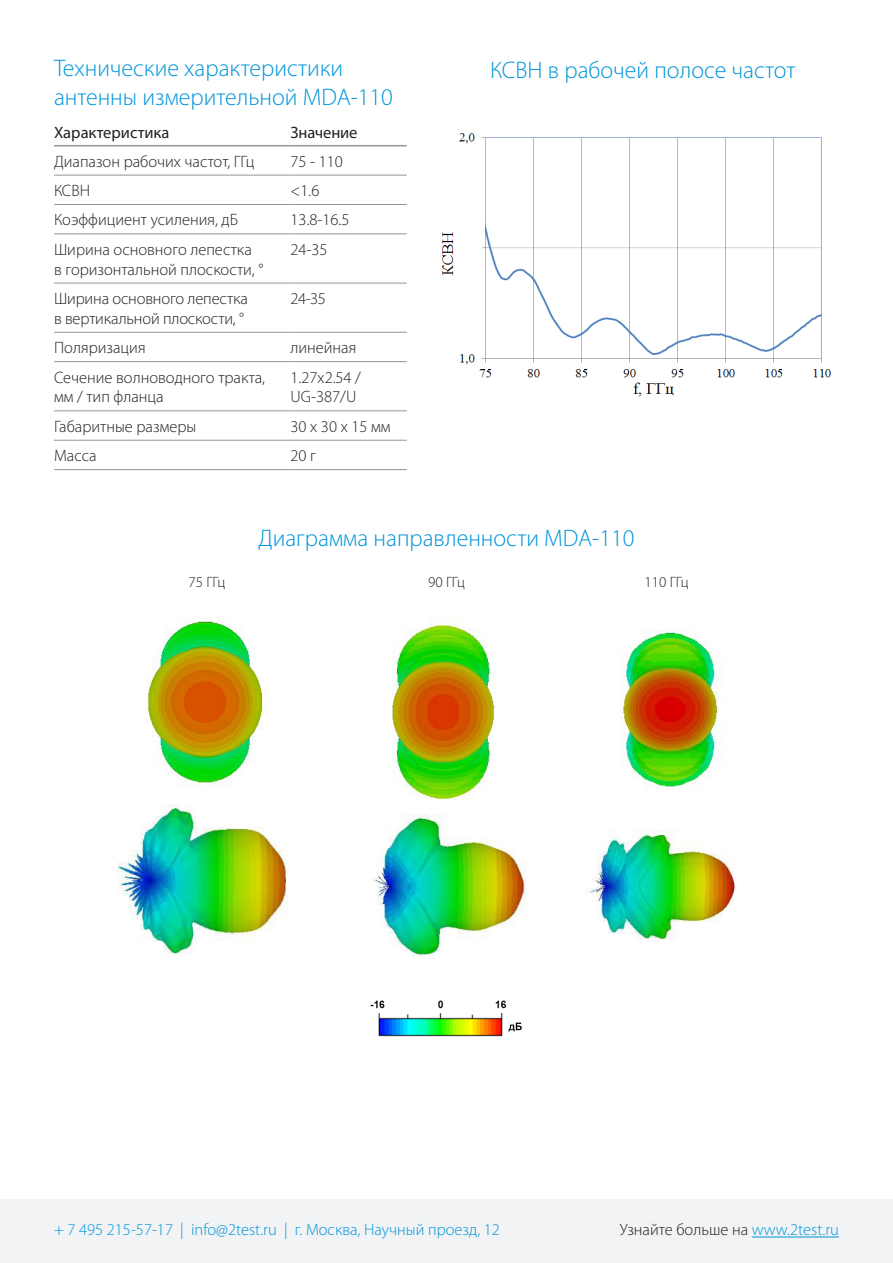
<style>
.page{position:relative;width:893px;height:1263px;background:#fff}
.page>*{position:absolute;margin:0;border:0;box-sizing:border-box;transform-origin:0 0}
.синиз_заголовок_мелк{font:300 24px/28.8px "Myriad Pro";color:#0095d9}
.t1{font:300 16.5px/19.8px "Myriad Pro";color:#231f20}
.t2{font:300 16.5px "Myriad Pro";color:#0095d9}
.t3{font:16.5px "Myriad Pro";letter-spacing:-.005em;color:#231f20}
.t4{font:300 15px "Myriad Pro";color:#231f20}
.s1{color:#0095d9}
</style>
<div class="page">
<div style="left:0;top:1200px;width:893px;height:63px;background:#f2f3f4"></div>
<hr style="left:752px;top:1236px;width:87px;height:1px;background:#0095d9">
<hr style="left:54px;top:175px;width:237px;height:1px;background:#939598">
<hr style="left:291px;top:175px;width:116px;height:1px;background:#939598">
<hr style="left:54px;top:204px;width:237px;height:1px;background:#939598">
<hr style="left:291px;top:204px;width:116px;height:1px;background:#939598">
<hr style="left:54px;top:233px;width:237px;height:1px;background:#939598">
<hr style="left:291px;top:233px;width:116px;height:1px;background:#939598">
<hr style="left:54px;top:283px;width:237px;height:1px;background:#939598">
<hr style="left:291px;top:283px;width:116px;height:1px;background:#939598">
<hr style="left:54px;top:332px;width:237px;height:1px;background:#939598">
<hr style="left:291px;top:332px;width:116px;height:1px;background:#939598">
<hr style="left:54px;top:361px;width:237px;height:1px;background:#939598">
<hr style="left:291px;top:361px;width:116px;height:1px;background:#939598">
<hr style="left:54px;top:410px;width:237px;height:1px;background:#939598">
<hr style="left:291px;top:410px;width:116px;height:1px;background:#939598">
<hr style="left:54px;top:440px;width:237px;height:1px;background:#939598">
<hr style="left:291px;top:440px;width:116px;height:1px;background:#939598">
<hr style="left:54px;top:469px;width:237px;height:1px;background:#939598">
<hr style="left:291px;top:469px;width:116px;height:1px;background:#939598">
<hr style="left:54px;top:145px;width:237px;height:1px;background:#939598">
<hr style="left:291px;top:145px;width:116px;height:1px;background:#939598">
<img style="left:441px;top:133px;width:391px;height:264px">
<img style="left:142px;top:620px;width:122px;height:167px">
<img style="left:392px;top:618px;width:104px;height:182px">
<img style="left:620px;top:630px;width:102px;height:159px">
<img style="left:118px;top:805px;width:171px;height:149px">
<img style="left:373px;top:814px;width:153px;height:145px">
<img style="left:585px;top:830px;width:151px;height:112px">
<img style="left:370px;top:1000px;width:152px;height:37px">
<p class="синиз_заголовок_мелк" style="left:54px;top:54px;width:340px">Технические характеристики антенны измерительной MDA-110</p>
<p class="t3" style="left:54px;top:122px;width:117px">Характеристика</p>
<p class="t3" style="left:291px;top:122px;width:68px">Значение</p>
<p class="t1" style="left:54px;top:151px;width:202px">Диапазон рабочих частот, ГГц</p>
<p class="t1" style="left:291px;top:151px;width:54px">75 - 110</p>
<p class="t1" style="left:54px;top:180px;width:38px">КСВН</p>
<p class="t1" style="left:291px;top:180px;width:30px">&lt;1.6</p>
<p class="t1" style="left:54px;top:210px;width:186px">Коэффициент усиления, дБ</p>
<p class="t1" style="left:291px;top:210px;width:60px">13.8-16.5</p>
<p class="t1" style="left:54px;top:239px;width:211px">Ширина основного лепестка в горизонтальной плоскости, °</p>
<p class="t1" style="left:291px;top:239px;width:39px">24-35</p>
<p class="t1" style="left:54px;top:288px;width:195px">Ширина основного лепестка в вертикальной плоскости, °</p>
<p class="t1" style="left:291px;top:288px;width:37px">24-35</p>
<p class="t1" style="left:54px;top:338px;width:93px">Поляризация</p>
<p class="t1" style="left:291px;top:338px;width:67px">линейная</p>
<p class="t1" style="left:54px;top:367px;width:213px">Сечение волноводного тракта, мм / тип фланца</p>
<p class="t1" style="left:291px;top:367px;width:72px">1.27х2.54 /<br>UG-387/U</p>
<p class="t1" style="left:54px;top:416px;width:144px">Габаритные размеры</p>
<p class="t1" style="left:291px;top:416px;width:102px">30 х 30 х 15 мм</p>
<p class="t1" style="left:54px;top:445px;width:44px">Масса</p>
<p class="t1" style="left:291px;top:445px;width:27px">20 г</p>
<p class="синиз_заголовок_мелк" style="left:490px;top:55px;width:307px">КСВН в рабочей полосе частот</p>
<p class="синиз_заголовок_мелк" style="left:258px;top:523px;width:377px">Диаграмма направленности MDA-110</p>
<p class="t4" style="left:189px;top:573px;width:38px">75 ГГц</p>
<p class="t4" style="left:428px;top:573px;width:38px">90 ГГц</p>
<p class="t4" style="left:644px;top:573px;width:46px">110 ГГц</p>
<p class="t2" style="left:54px;top:1220px;width:447px">+ 7 495 215-57-17 | info@2test.ru | г. Москва, Научный проезд, 12</p>
<p class="t1" style="left:620px;top:1220px;width:221px">Узнайте больше на <span class="s1">www.2test.ru</span></p>
</div>
